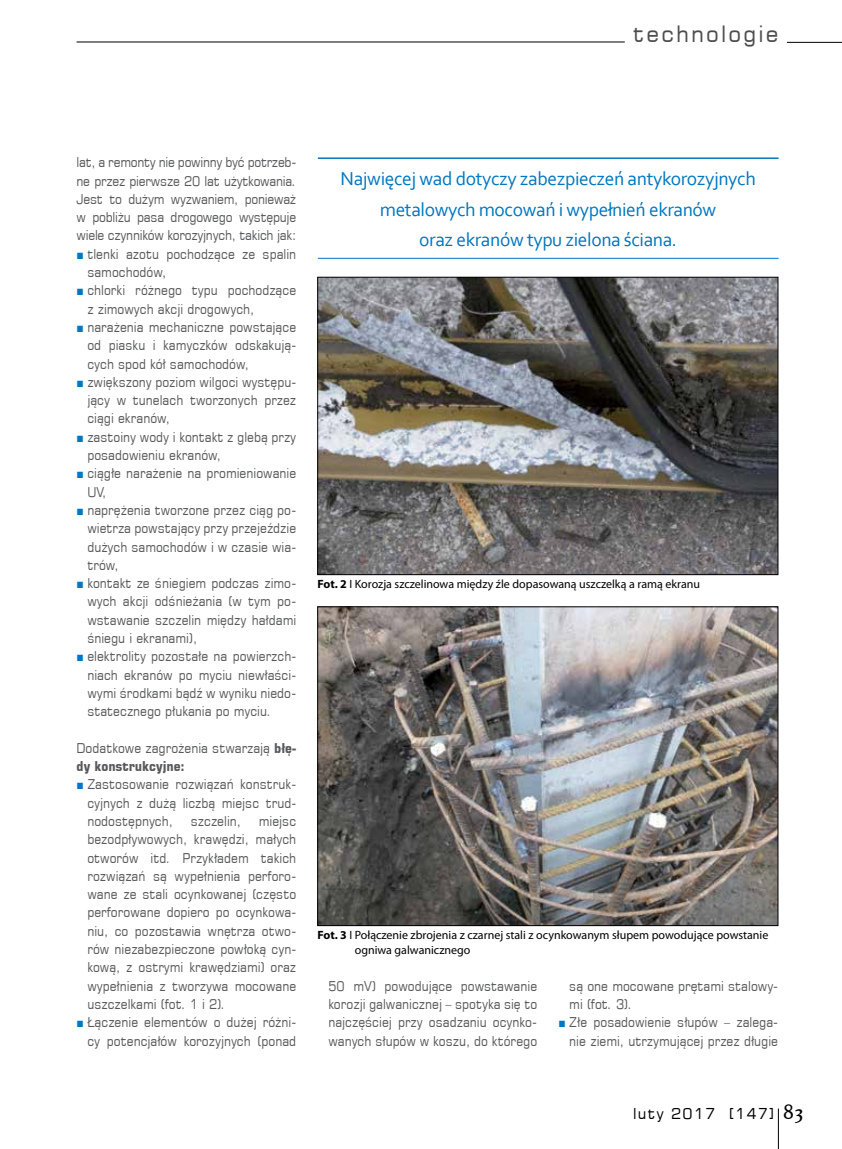
<style>
.page{position:relative;width:842px;height:1149px;background:#fff}
.page>*{position:absolute;margin:0;border:0;box-sizing:border-box;transform-origin:0 0}
.t1{font:22.5px "Square 721 TL";letter-spacing:.095em;color:#4d4d4f}
.t2{font:19.5px/30px "Corbel";letter-spacing:-.02em;color:#0077be;text-align:center}
.t3{font:15px "Square 721 TL";letter-spacing:.08em;color:#000}
.t4{font:13.5px/18.3px "Square 721 TL";color:#58595b;text-align:justify;scale:.9 1}
.t5{font:12px/15px "Myriad Pro";color:#000}
.s1{font-family:"Arial";color:#0077be}
.s2{font-weight:700}
.s3{font-family:"High Tower Text";font-size:24px}
</style>
<div class="page">
<hr style="left:778px;top:1108px;width:1px;height:40px;background:#000">
<hr style="left:787px;top:42px;width:55px;height:1px;background:#000">
<hr style="left:77px;top:42px;width:548px;height:1px;background:#000">
<hr style="left:318px;top:157px;width:460px;height:2px;background:#0077be">
<hr style="left:318px;top:258px;width:460px;height:1px;background:#0077be">
<img style="left:319px;top:608px;width:457px;height:315px">
<div style="left:317px;top:606px;width:461px;height:319px;border:1px solid #000"></div>
<img style="left:319px;top:279px;width:457px;height:293px">
<div style="left:317px;top:277px;width:461px;height:297px;border:1px solid #000"></div>
<h1 class="t1" style="left:633px;top:20px;width:147px">technologie</h1>
<p class="t4" style="left:77px;top:153px;width:246px">lat, a remonty nie powinny być potrzeb&shy;ne przez pierwsze 20 lat użytkowania.<br>Jest to dużym wyzwaniem, ponieważ w pobliżu pasa drogowego występuje wiele czynników korozyjnych, takich jak:</p>
<p class="t4" style="left:87px;top:244px;width:234px;text-indent:-11px"><span class="s1">■</span> tlenki azotu pochodzące ze spalin samochodów,</p>
<p class="t4" style="left:87px;top:281px;width:234px;text-indent:-11px"><span class="s1">■</span> chlorki różnego typu pochodzące z zimowych akcji drogowych,</p>
<p class="t4" style="left:87px;top:317px;width:234px;text-indent:-11px"><span class="s1">■</span> narażenia mechaniczne powstające od piasku i kamyczków odskakują&shy;cych spod kół samochodów,</p>
<p class="t4" style="left:87px;top:372px;width:234px;text-indent:-11px"><span class="s1">■</span> zwiększony poziom wilgoci występu&shy;jący w tunelach tworzonych przez ciągi ekranów,</p>
<p class="t4" style="left:87px;top:427px;width:234px;text-indent:-11px"><span class="s1">■</span> zastoiny wody i kontakt z glebą przy posadowieniu ekranów,</p>
<p class="t4" style="left:87px;top:464px;width:234px;text-indent:-11px"><span class="s1">■</span> ciągłe narażenie na promieniowanie<br>UV,</p>
<p class="t4" style="left:87px;top:500px;width:234px;text-indent:-11px"><span class="s1">■</span> naprężenia tworzone przez ciąg po&shy;wietrza powstający przy przejeździe dużych samochodów i w czasie wia&shy;trów,</p>
<p class="t4" style="left:87px;top:573px;width:234px;text-indent:-11px"><span class="s1">■</span> kontakt ze śniegiem podczas zimo&shy;wych akcji odśnieżania (w tym po&shy;wstawanie szczelin między hałdami śniegu i ekranami),</p>
<p class="t4" style="left:87px;top:646px;width:234px;text-indent:-11px"><span class="s1">■</span> elektrolity pozostałe na powierzch&shy;niach ekranów po myciu niewłaści&shy;wymi środkami bądź w wyniku niedo&shy;statecznego płukania po myciu.</p>
<p class="t4" style="left:77px;top:738px;width:246px">Dodatkowe zagrożenia stwarzają <span class="s2">błę&shy;dy konstrukcyjne:</span></p>
<p class="t4" style="left:87px;top:774px;width:234px;text-indent:-11px"><span class="s1">■</span> Zastosowanie rozwiązań konstruk&shy;cyjnych z dużą liczbą miejsc trud&shy;nodostępnych,</p>
<p class="t4" style="left:87px;top:811px;width:234px;text-indent:171px">miejsc bezodpływowych, krawędzi, małych otworów itd. Przykładem takich rozwiązań są wypełnienia perforo&shy;wane ze stali ocynkowanej (często perforowane dopiero po ocynkowa&shy;niu, co pozostawia wnętrza otwo&shy;rów niezabezpieczone powłoką cyn&shy;kową, z ostrymi krawędziami) oraz wypełnienia z tworzywa mocowane uszczelkami (fot. 1 i 2).</p>
<p class="t4" style="left:77px;top:1012px;width:246px;text-align:right"><span class="s1">■</span> Łączenie elementów o dużej różni&shy;cy potencjałów korozyjnych (ponad</p>
<p class="t4" style="left:191px;top:811px;width:57px">szczelin,</p>
<h2 class="t2" style="left:341px;top:163px;width:417px">Najwięcej wad dotyczy zabezpieczeń antykorozyjnych metalowych mocowań i wypełnień ekranów<br>oraz ekranów typu zielona ściana.</h2>
<p class="t5" style="left:317px;top:576px;width:384px"><span class="s2">Fot. 2</span> Ι Korozja szczelinowa między źle dopasowaną uszczelką a ramą ekranu</p>
<p class="t5" style="left:355px;top:927px;width:415px;text-indent:-37px"><span class="s2">Fot. 3</span> Ι Połączenie zbrojenia z czarnej stali z ocynkowanym słupem powodujące powstanie ogniwa galwanicznego</p>
<p class="t4" style="left:328px;top:975px;width:234px">50 mV) powodujące powstawanie korozji galwanicznej – spotyka się to najczęściej przy osadzaniu ocynko&shy;wanych słupów w koszu, do którego</p>
<p class="t4" style="left:569px;top:975px;width:234px">są one mocowane prętami stalowy&shy;mi (fot. 3).</p>
<p class="t4" style="left:558px;top:1012px;width:246px;text-align:right"><span class="s1">■</span> Złe posadowienie słupów – zalega&shy;nie ziemi, utrzymującej przez długie</p>
<p class="t3" style="left:633px;top:1103px;width:172px">luty 2017 [147] <span class="s3">83</span></p>
</div>
